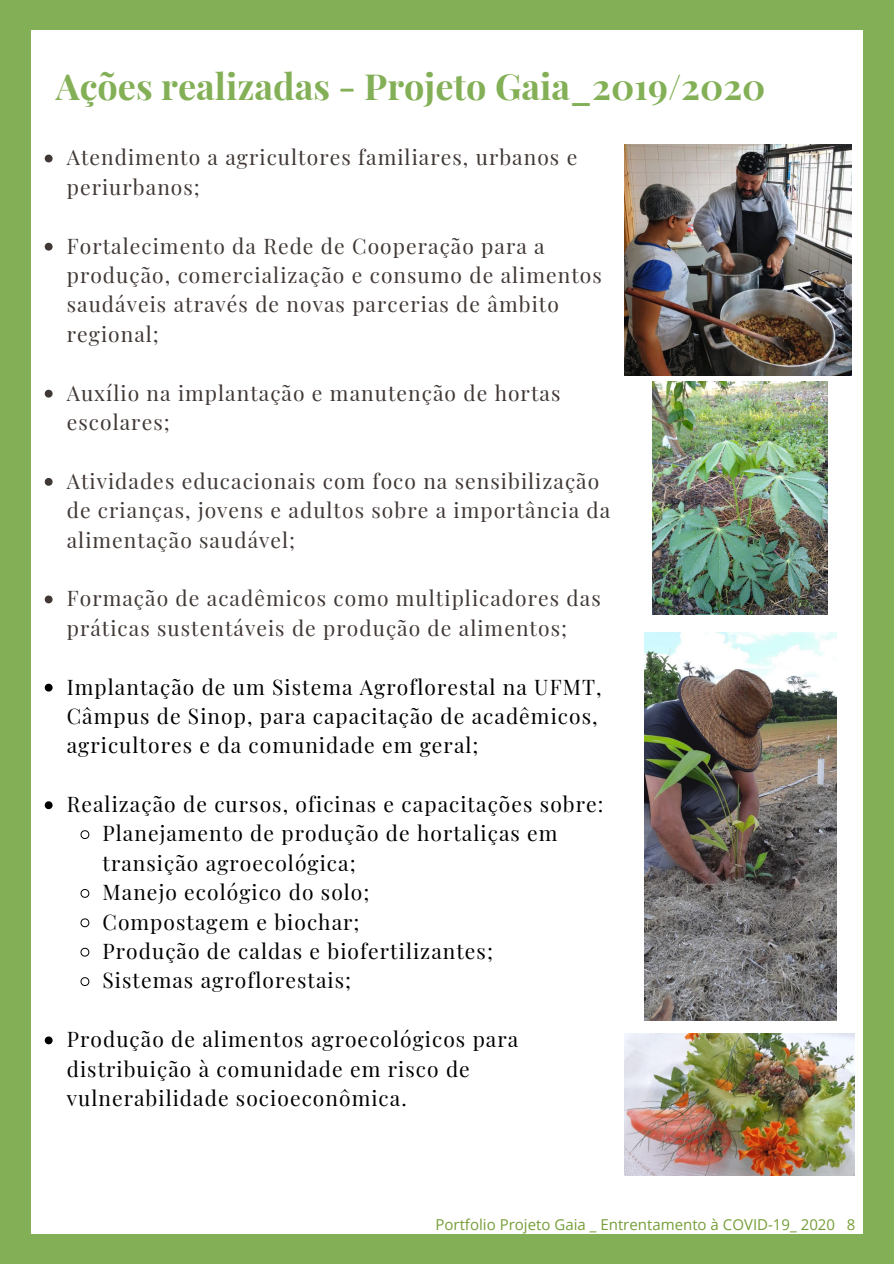
<style>
.page{position:relative;width:894px;height:1264px;background:#fff}
.page>*{position:absolute;margin:0;border:0;box-sizing:border-box;transform-origin:0 0}
.t1{font:700 36px "Playfair Display";color:#83b056}
.t2{font:21px/29.4px "Playfair Display";letter-spacing:.05em;color:#403835}
.t3{font:21px/29.4px "Playfair Display";letter-spacing:.05em;color:#000}
.t4{font:15px "Open Sans";color:#769e38}
</style>
<div class="page">
<div style="left:0;top:0;width:893px;height:1263px;background:#83b056"></div>
<div style="left:31px;top:30px;width:831px;height:1203px;background:#fff"></div>
<img style="left:644px;top:632px;width:192px;height:388px">
<svg style="left:45px;top:155px;width:8px;height:7px"></svg>
<svg style="left:45px;top:243px;width:8px;height:7px"></svg>
<svg style="left:45px;top:390px;width:8px;height:7px"></svg>
<svg style="left:45px;top:478px;width:8px;height:8px"></svg>
<svg style="left:45px;top:595px;width:8px;height:8px"></svg>
<svg style="left:45px;top:683px;width:8px;height:8px"></svg>
<svg style="left:45px;top:801px;width:8px;height:8px"></svg>
<svg style="left:80px;top:830px;width:10px;height:9px"></svg>
<svg style="left:80px;top:889px;width:10px;height:9px"></svg>
<svg style="left:80px;top:918px;width:10px;height:9px"></svg>
<svg style="left:80px;top:947px;width:10px;height:10px"></svg>
<svg style="left:80px;top:977px;width:10px;height:9px"></svg>
<svg style="left:45px;top:1036px;width:8px;height:8px"></svg>
<img style="left:624px;top:144px;width:227px;height:231px">
<img style="left:624px;top:1033px;width:230px;height:142px">
<img style="left:652px;top:381px;width:175px;height:233px">
<h1 class="t1" style="left:56px;top:61px;width:711px">Ações realizadas - Projeto Gaia_2019/2020</h1>
<p class="t2" style="left:67px;top:142px;width:512px">Atendimento a agricultores familiares, urbanos e periurbanos;</p>
<p class="t2" style="left:67px;top:230px;width:536px">Fortalecimento da Rede de Cooperação para a produção, comercialização e consumo de alimentos saudáveis através de novas parcerias de âmbito regional;</p>
<p class="t2" style="left:67px;top:377px;width:495px">Auxílio na implantação e manutenção de hortas escolares;</p>
<p class="t2" style="left:67px;top:465px;width:545px">Atividades educacionais com foco na sensibilização de crianças, jovens e adultos sobre a importância da alimentação saudável;</p>
<p class="t2" style="left:67px;top:583px;width:535px">Formação de acadêmicos como multiplicadores das práticas sustentáveis de produção de alimentos;</p>
<p class="t3" style="left:67px;top:671px;width:536px">Implantação de um Sistema Agroflorestal na UFMT,<br>Câmpus de Sinop, para capacitação de acadêmicos, agricultores e da comunidade em geral;</p>
<p class="t3" style="left:102px;top:788px;width:502px;text-indent:-36px">Realização de cursos, oficinas e capacitações sobre:<br>Planejamento de produção de hortaliças em transição agroecológica;<br>Manejo ecológico do solo;<br>Compostagem e biochar;<br>Produção de caldas e biofertilizantes;<br>Sistemas agroflorestais;</p>
<p class="t3" style="left:67px;top:1023px;width:453px">Produção de alimentos agroecológicos para distribuição à comunidade em risco de vulnerabilidade socioeconômica.</p>
<p class="t4" style="left:435px;top:1213px;width:421px">Portfolio Projeto Gaia _ Entrentamento à COVID-19_ 2020 8</p>
</div>
